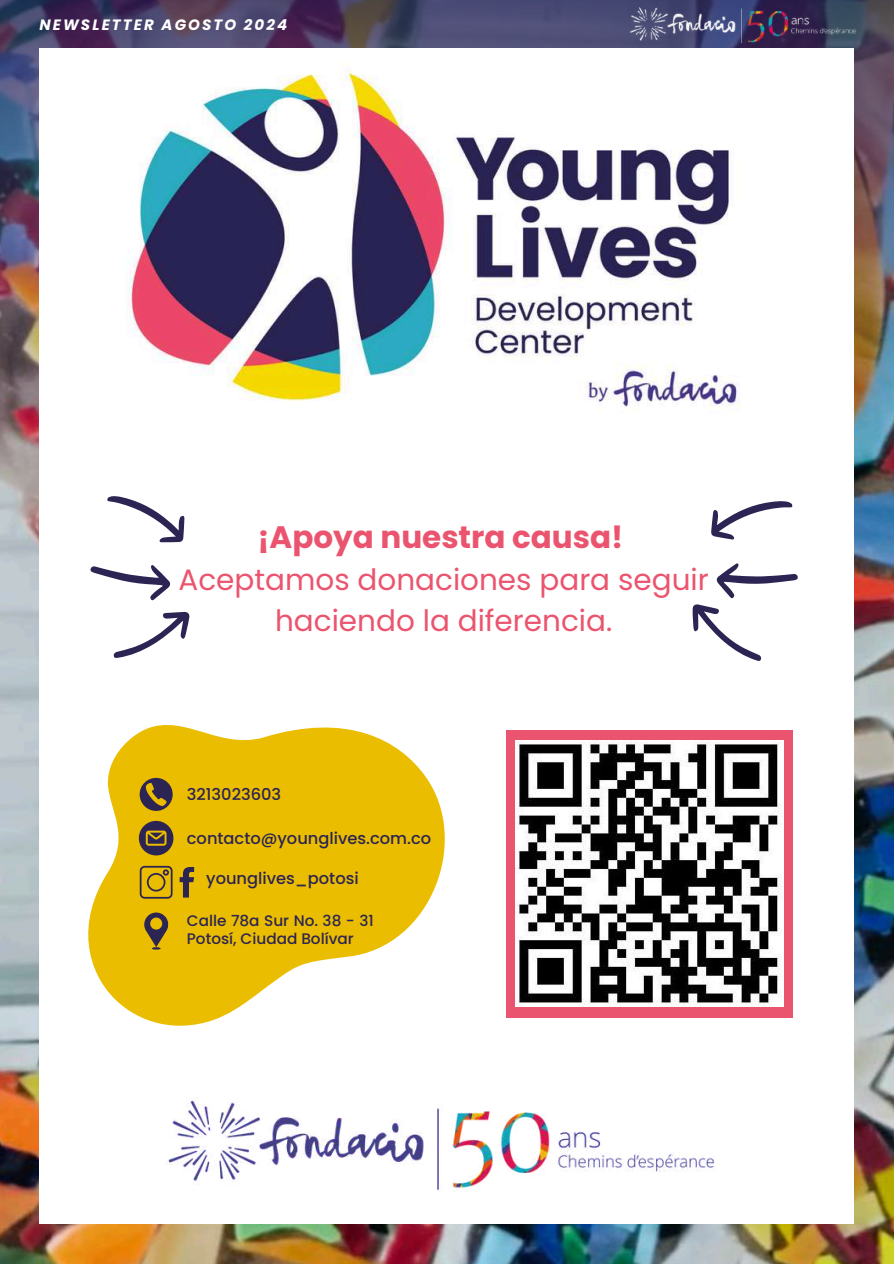
<style>
.page{position:relative;width:894px;height:1264px;background:#fff}
.page>*{position:absolute;margin:0;border:0;box-sizing:border-box;transform-origin:0 0}
.t1{font:700 31.05px "Poppins";color:#eb546e}
.t2{font:29.4px/40.7px "Poppins";color:#eb546e;text-align:center}
.t3{font:500 16.2px "Poppins";color:#2c2453}
.t4{font:500 15.3px/18.1px "Poppins";color:#2c2453}
.t5{font:italic 700 15px "Poppins";letter-spacing:.14em;color:#fff}
</style>
<div class="page">
<img style="left:0;top:466px;width:893px;height:797px">
<img style="left:0;top:0;width:893px;height:466px">
<div style="left:39px;top:48px;width:814px;height:1175px;background:#fff"></div>
<img style="left:127px;top:70px;width:614px;height:342px">
<div style="left:506px;top:730px;width:286px;height:287px;background:#eb546e"></div>
<img style="left:515px;top:741px;width:268px;height:265px">
<svg style="left:0;top:615px;width:515px;height:517px"></svg>
<svg style="left:144px;top:912px;width:24px;height:37px"></svg>
<svg style="left:140px;top:777px;width:32px;height:33px"></svg>
<svg style="left:139px;top:821px;width:34px;height:34px"></svg>
<svg style="left:179px;top:867px;width:15px;height:30px"></svg>
<svg style="left:140px;top:865px;width:32px;height:33px"></svg>
<svg style="left:83px;top:496px;width:116px;height:168px"></svg>
<svg style="left:692px;top:501px;width:106px;height:160px"></svg>
<img style="left:606px;top:0;width:270px;height:51px">
<img style="left:125px;top:1057px;width:630px;height:181px">
<p class="t5" style="left:39px;top:15px;width:249px">NEWSLETTER AGOSTO 2024</p>
<h1 class="t1" style="left:257px;top:515px;width:367px">¡Apoya nuestra causa!</h1>
<h2 class="t2" style="left:178px;top:559px;width:531px">Aceptamos donaciones para seguir haciendo la diferencia.</h2>
<p class="t3" style="left:187px;top:783px;width:96px">3213023603</p>
<p class="t3" style="left:187px;top:826px;width:246px">contacto@younglives.com.co</p>
<p class="t3" style="left:206px;top:867px;width:154px">younglives_potosi</p>
<p class="t4" style="left:187px;top:911px;width:188px">Calle 78a Sur No. 38 - 31<br>Potosí, Ciudad Bolívar</p>
</div>
